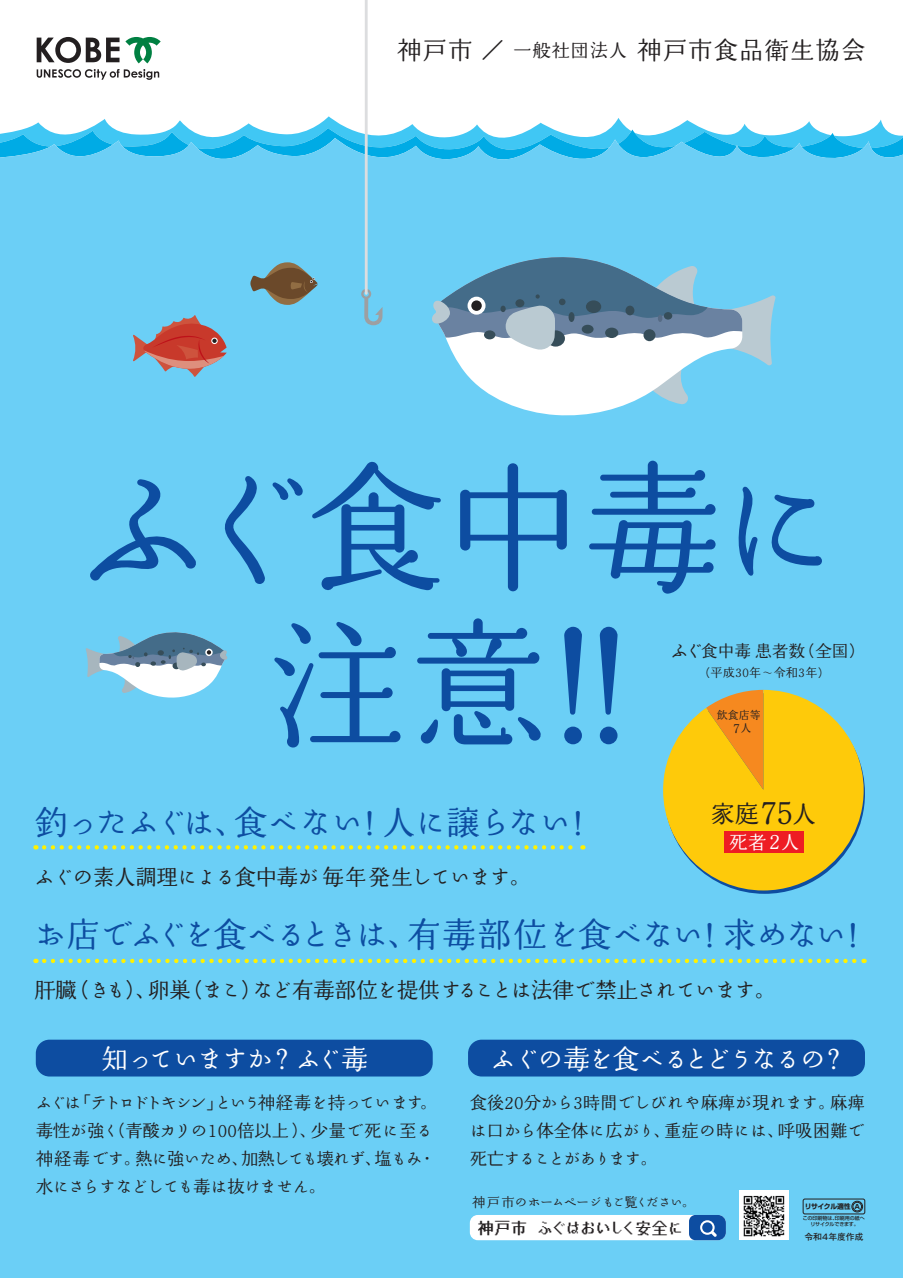
<style>
.page{position:relative;width:903px;height:1278px;background:#fff}
.page>*{position:absolute;margin:0;border:0;box-sizing:border-box;transform-origin:0 0}
.t1{font:140px/157.5px "Kinuta Marumin Old Std N R";letter-spacing:-.01em;color:#0d4da1;text-align:center}
.t2{font:34.12px "Kinuta Marumin Old Std N R";letter-spacing:-.08em;color:#0d4da1}
.t3{font:27.12px "Kinuta Marumin Old Std N R";letter-spacing:-.11em;color:#fff}
.t4{font:27.12px "Kinuta Marumin Old Std N R";letter-spacing:-.09em;color:#fff}
.t5{font:24.59px "Kinuta Marumin Old Std N R";color:#231f20}
.t6{font:24.5px "Kinuta Marumin Old Std N R";letter-spacing:.04em;color:#231f20}
.t7{font:21.88px "Kinuta Marumin Old Std N R";letter-spacing:-.055em;color:#231f20}
.t8{font:18.72px "Kinuta Marumin Old Std N R";color:#fff}
.t9{font:17.5px/28px "Kinuta Marumin Old Std N R";letter-spacing:-.08em;color:#231f20}
.t10{font:17.5px/28px "Kinuta Marumin Old Std N R";letter-spacing:-.06em;color:#231f20;text-align:justify}
.t11{font:16.62px "Kinuta Marumin Old Std N R";color:#231f20}
.t12{font:15.31px "DF Dot Dot Gothic 16 WIN RKSJ H";letter-spacing:-.04em;color:#231f20}
.t13{font:13.3px "Kinuta Marumin Old Std N R";letter-spacing:-.06em;color:#231f20}
.t14{font:13.04px "Kinuta Marumin Old Std N R";color:#231f20}
.t15{font:12.25px "Kinuta Marumin Old Std N R";color:#231f20}
.t16{font:11.03px "Kinuta Marumin Old Std N R";color:#231f20}
.t17{font:700 8.75px "Futo Go B101 Pro";color:#231f20}
.t18{font:700 6.83px "Shin Go Pro";letter-spacing:-.05em;color:#231f20}
.t19{font:500 4.99px/6px "Shin Go Pro";letter-spacing:-.01em;color:#231f20;text-align:center}
.s1{font-size:18.38px}
.s2{font-size:154px}
.s3{font-size:19.95px}
.s4{font-size:11.03px}
.s5{font-size:32.29px}
.s6{font-size:20.56px}
.s7{font-size:6.39px}
</style>
<div class="page">
<div style="left:0;top:405px;width:903px;height:872px;background:#6bcff6"></div>
<div style="left:36px;top:1039px;width:397px;height:37px;background:#0d4da1;border-radius:14px"></div>
<div style="left:468px;top:1039px;width:397px;height:37px;background:#0d4da1;border-radius:14px"></div>
<div style="left:803px;top:1198px;width:62px;height:16px;border:1px solid #231f20;border-radius:2px"></div>
<div style="left:853px;top:1201px;width:9px;height:10px;border:1px solid #231f20;border-radius:50%"></div>
<div style="left:851px;top:1200px;width:12px;height:12px;border:1px solid #231f20;border-radius:50%"></div>
<div style="left:470px;top:1214px;width:256px;height:26px;background:#fff;border-radius:8px"></div>
<svg style="left:689px;top:1214px;width:37px;height:26px"></svg>
<svg style="left:86px;top:631px;width:141px;height:67px"></svg>
<svg style="left:435px;top:405px;width:307px;height:12px;fill:#6bcff6"></svg>
<svg style="left:663px;top:690px;width:202px;height:203px;background:#d8c343"></svg>
<div style="left:724px;top:830px;width:80px;height:22px;background:#ee1d23"></div>
<svg style="left:44px;top:845px;width:539px;height:4px;background:#a3db98"></svg>
<svg style="left:44px;top:958px;width:820px;height:5px;background:#9bd9a5"></svg>
<div style="left:739px;top:1190px;width:50px;height:50px;background:#fff"></div>
<img style="left:743px;top:1195px;width:42px;height:42px">
<svg style="left:0;top:0;width:903px;height:405px"></svg>
<h3 class="t6" style="left:397px;top:36px;width:470px">神戸市 ／ <span class="s1">一般社団法人</span> 神戸市食品衛生協会</h3>
<h1 class="t1" style="left:66px;top:457px;width:782px"><span class="s2">ふぐ</span>食中毒に注意<span class="s2">！！</span></h1>
<p class="t11" style="left:669px;top:642px;width:195px"><span class="s3">ふぐ</span>食中毒 患者数（全国）</p>
<p class="t15" style="left:705px;top:665px;width:120px">(平成30年～令和3年)</p>
<p class="t16" style="left:717px;top:708px;width:46px">飲食店等</p>
<p class="t14" style="left:733px;top:721px;width:20px">7<span class="s4">人</span></p>
<h2 class="t2" style="left:34px;top:803px;width:551px">釣ったふぐは、食べない! 人に譲らない!</h2>
<p class="t7" style="left:34px;top:864px;width:498px">ふぐの素人調理による食中毒が毎年発生しています。</p>
<h3 class="t5" style="left:710px;top:800px;width:108px">家庭<span class="s5">75</span>人</h3>
<p class="t8" style="left:729px;top:831px;width:72px">死者<span class="s6">2</span>人</p>
<h2 class="t2" style="left:33px;top:915px;width:827px">お店でふぐを食べるときは、有毒部位を食べない! 求めない!</h2>
<p class="t7" style="left:34px;top:978px;width:743px">肝臓（きも）、卵巣（まこ）など有毒部位を提供することは法律で禁止されています。</p>
<h3 class="t4" style="left:101px;top:1044px;width:269px">知っていますか？ふぐ毒</h3>
<h3 class="t3" style="left:490px;top:1044px;width:359px">ふぐの毒を食べるとどうなるの？</h3>
<p class="t9" style="left:35px;top:1089px;width:403px">ふぐは「テトロドトキシン」という神経毒を持っています。毒性が強く（青酸カリの100倍以上）、少量で死に至る神経毒です。熱に強いため、加熱しても壊れず、塩もみ・水にさらすなどしても毒は抜けません。</p>
<p class="t10" style="left:469px;top:1089px;width:397px">食後20分から3時間でしびれや麻痺が現れます。麻痺は口から体全体に広がり、重症の時には、呼吸困難で死亡することがあります。</p>
<p class="t13" style="left:472px;top:1194px;width:224px">神戸市のホームページもご覧ください。</p>
<p class="t12" style="left:478px;top:1220px;width:207px">神戸市 ふぐはおいしく安全に</p>
<p class="t18" style="left:805px;top:1200px;width:57px">リサイクル適性 <span class="s7">A</span></p>
<p class="t19" style="left:803px;top:1214px;width:64px">この印刷物は､印刷用の紙へリサイクルできます。</p>
<p class="t17" style="left:804px;top:1229px;width:60px">令和４年度作成</p>
</div>
